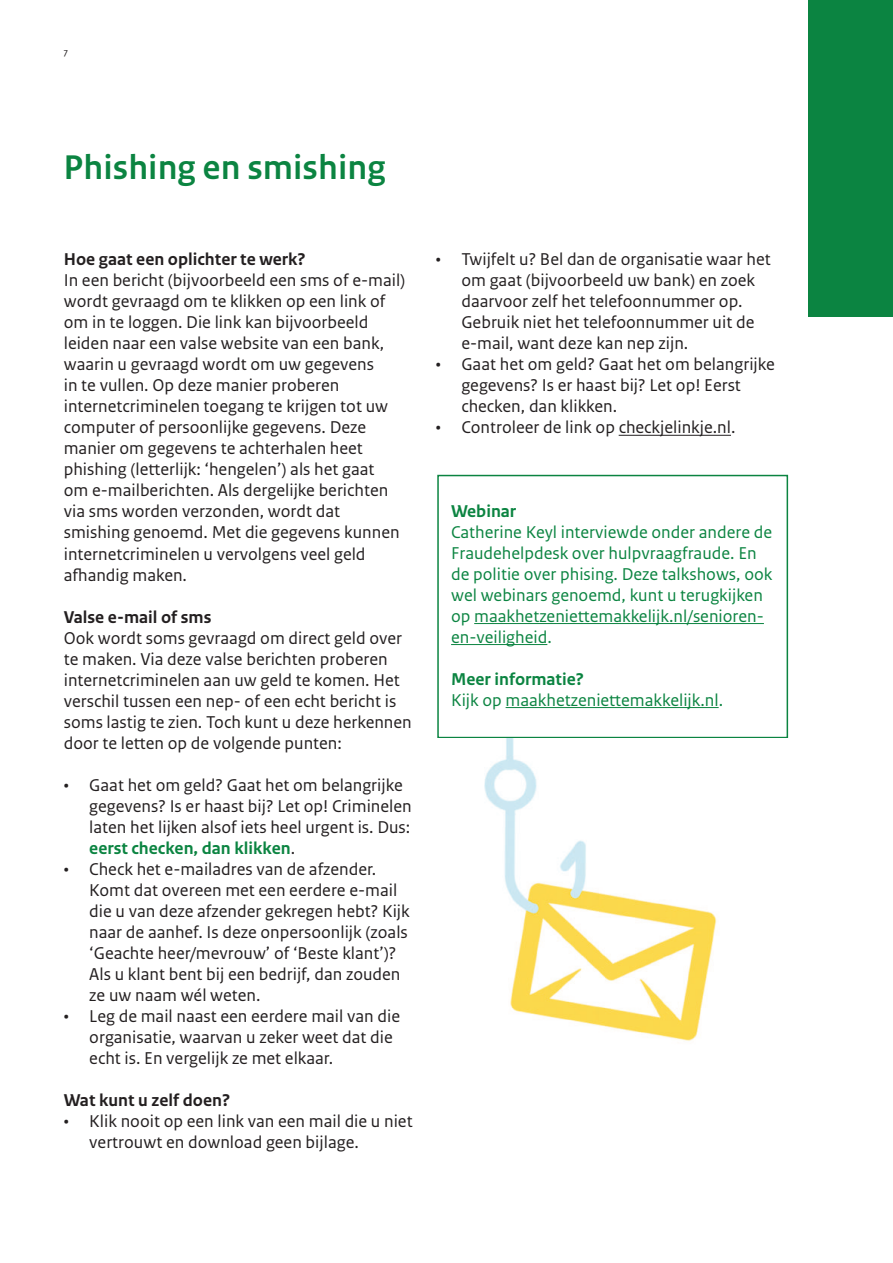
<style>
.page{position:relative;width:893px;height:1263px;background:#fff}
.page>*{position:absolute;margin:0;border:0;box-sizing:border-box;transform-origin:0 0}
.t1{font:700 36px "Rijksoverheid Sans Heading";letter-spacing:.02em;color:#0b8441}
.t2{font:18px/21px "Rijksoverheid Sans Text";color:#231f20}
.t3{font:18px/21px "Rijksoverheid Sans Text";color:#0b8441}
.t4{font:700 18px "Rijksoverheid Sans Text";color:#231f20}
.t5{font:700 18px "Rijksoverheid Sans Text";color:#0b8441}
.t6{font:9.75px "Profile";color:#231f20}
.s1{font-weight:700;color:#0b8441}
</style>
<div class="page">
<div style="left:808px;top:0;width:85px;height:317px;background:#0b8441"></div>
<hr style="left:619px;top:435px;width:112px;height:1px;background:#231f20">
<div style="left:437px;top:475px;width:351px;height:263px;border:2px solid #0b8441"></div>
<hr style="left:474px;top:623px;width:290px;height:1px;background:#0b8441">
<hr style="left:451px;top:644px;width:96px;height:1px;background:#0b8441">
<hr style="left:506px;top:707px;width:213px;height:1px;background:#0b8441">
<img style="left:484px;top:738px;width:233px;height:303px">
<p class="t6" style="left:64px;top:47px;width:6px">7</p>
<h1 class="t1" style="left:64px;top:147px;width:323px">Phishing en smishing</h1>
<p class="t4" style="left:64px;top:249px;width:243px">Hoe gaat een oplichter te werk?</p>
<p class="t2" style="left:64px;top:270px;width:343px">In een bericht (bijvoorbeeld een sms of e-mail) wordt gevraagd om te klikken op een link of om in te loggen. Die link kan bijvoorbeeld leiden naar een valse website van een bank, waarin u gevraagd wordt om uw gegevens<br>in te vullen. Op deze manier proberen internetcriminelen toegang te krijgen tot uw computer of persoonlijke gegevens. Deze manier om gegevens te achterhalen heet phishing (letterlijk: ‘hengelen’) als het gaat<br>om e-mailberichten. Als dergelijke berichten via sms worden verzonden, wordt dat smishing genoemd. Met die gegevens kunnen internetcriminelen u vervolgens veel geld afhandig maken.</p>
<p class="t4" style="left:64px;top:606px;width:149px">Valse e-mail of sms</p>
<p class="t2" style="left:64px;top:627px;width:350px">Ook wordt soms gevraagd om direct geld over te maken. Via deze valse berichten proberen internetcriminelen aan uw geld te komen. Het verschil tussen een nep- of een echt bericht is soms lastig te zien. Toch kunt u deze herkennen door te letten op de volgende punten:</p>
<p class="t2" style="left:89px;top:774px;width:324px;text-indent:-26px">• Gaat het om geld? Gaat het om belangrijke gegevens? Is er haast bij? Let op! Criminelen laten het lijken alsof iets heel urgent is. Dus: <span class="s1">eerst checken, dan klikken</span>.</p>
<p class="t2" style="left:89px;top:858px;width:322px;text-indent:-26px">• Check het e-mailadres van de afzender.<br>Komt dat overeen met een eerdere e-mail die u van deze afzender gekregen hebt? Kijk naar de aanhef. Is deze onpersoonlijk (zoals ‘Geachte heer/mevrouw’ of ‘Beste klant’)?<br>Als u klant bent bij een bedrijf, dan zouden ze uw naam wél weten.</p>
<p class="t2" style="left:89px;top:1005px;width:312px;text-indent:-26px">• Leg de mail naast een eerdere mail van die organisatie, waarvan u zeker weet dat die echt is. En vergelijk ze met elkaar.</p>
<p class="t4" style="left:64px;top:1089px;width:168px">Wat kunt u zelf doen?</p>
<p class="t2" style="left:89px;top:1110px;width:325px;text-indent:-26px">• Klik nooit op een link van een mail die u niet vertrouwt en download geen bijlage.</p>
<p class="t2" style="left:461px;top:249px;width:311px;text-indent:-26px">• Twijfelt u? Bel dan de organisatie waar het om gaat (bijvoorbeeld uw bank) en zoek daarvoor zelf het telefoonnummer op.<br>Gebruik niet het telefoonnummer uit de e-mail, want deze kan nep zijn.</p>
<p class="t2" style="left:461px;top:354px;width:315px;text-indent:-26px">• Gaat het om geld? Gaat het om belangrijke gegevens? Is er haast bij? Let op! Eerst checken, dan klikken.</p>
<p class="t2" style="left:436px;top:417px;width:301px">• Controleer de link op checkjelinkje.nl.</p>
<p class="t5" style="left:451px;top:501px;width:67px">Webinar</p>
<p class="t3" style="left:451px;top:522px;width:323px">Catherine Keyl interviewde onder andere de Fraudehelpdesk over hulpvraagfraude. En de politie over phising. Deze talkshows, ook wel webinars genoemd, kunt u terugkijken op maakhetzeniettemakkelijk.nl/senioren&shy;en-veiligheid.</p>
<p class="t5" style="left:451px;top:669px;width:134px">Meer informatie?</p>
<p class="t3" style="left:451px;top:690px;width:273px">Kijk op maakhetzeniettemakkelijk.nl.</p>
</div>
